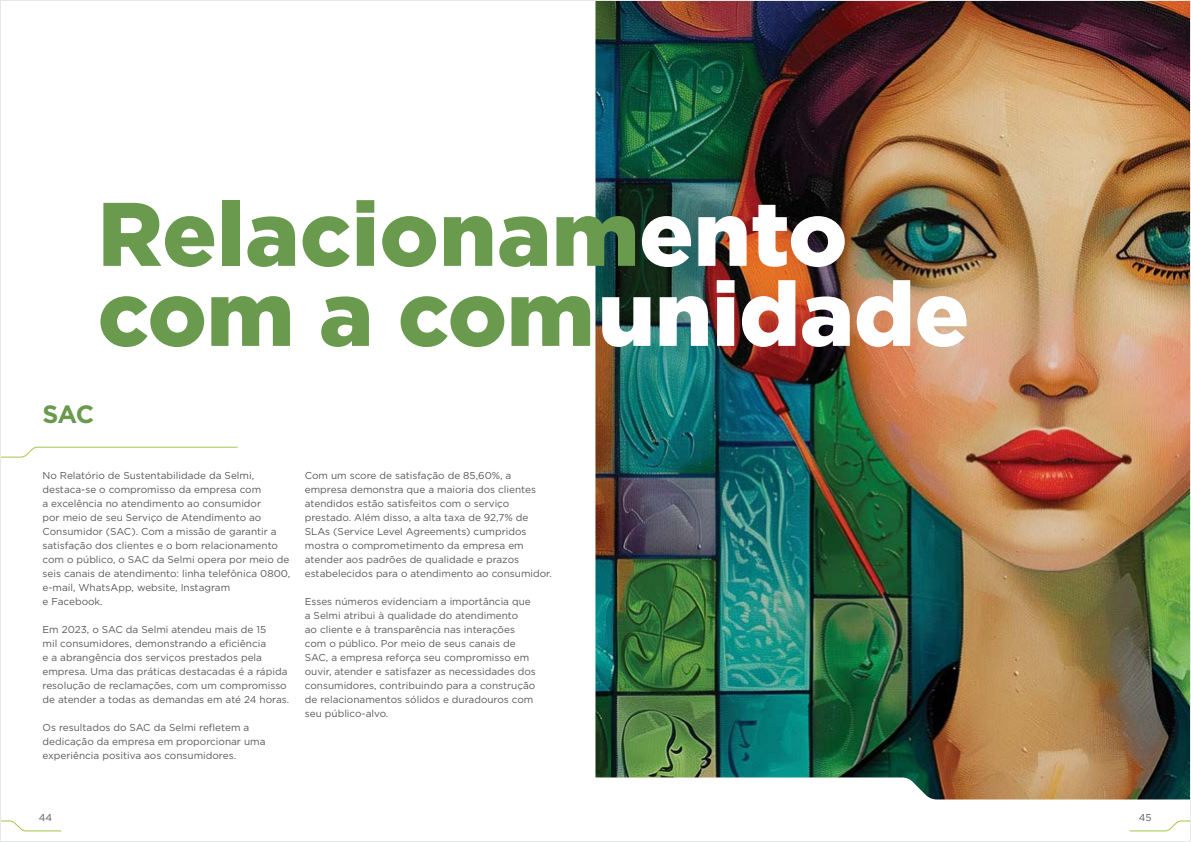
<style>
.page{position:relative;width:1191px;height:842px;background:#fff}
.page>*{position:absolute;margin:0;border:0;box-sizing:border-box;transform-origin:0 0}
.t1{font:900 90px/80px "Gotham";color:#699a4d}
.t2{font:700 25px "Gotham";color:#699a4d}
.t3{font:10px/14px "Gotham";color:#58595b}
.s1{color:#fff}
</style>
<div class="page">
<img style="left:595px;top:2px;width:594px;height:797px">
<svg style="left:2px;top:446px;width:236px;height:12px"></svg>
<svg style="left:1129px;top:820px;width:60px;height:12px"></svg>
<svg style="left:2px;top:820px;width:60px;height:12px"></svg>
<h1 class="t1" style="left:98px;top:193px;width:873px">Relacionam<span class="s1">ento </span>com a com<span class="s1">unidade</span></h1>
<h2 class="t2" style="left:43px;top:397px;width:53px">SAC</h2>
<p class="t3" style="left:43px;top:468px;width:249px">No Relatório de Sustentabilidade da Selmi, destaca-se o compromisso da empresa com<br>a excelência no atendimento ao consumidor<br>por meio de seu Serviço de Atendimento ao Consumidor (SAC). Com a missão de garantir a satisfação dos clientes e o bom relacionamento com o público, o SAC da Selmi opera por meio de seis canais de atendimento: linha telefônica 0800, e-mail, WhatsApp, website, Instagram<br>e Facebook.</p>
<p class="t3" style="left:43px;top:622px;width:248px">Em 2023, o SAC da Selmi atendeu mais de 15<br>mil consumidores, demonstrando a eficiência<br>e a abrangência dos serviços prestados pela empresa. Uma das práticas destacadas é a rápida resolução de reclamações, com um compromisso de atender a todas as demandas em até 24 horas.</p>
<p class="t3" style="left:43px;top:720px;width:224px">Os resultados do SAC da Selmi refletem a dedicação da empresa em proporcionar uma experiência positiva aos consumidores.</p>
<p class="t3" style="left:305px;top:468px;width:248px">Com um score de satisfação de 85,60%, a empresa demonstra que a maioria dos clientes atendidos estão satisfeitos com o serviço prestado. Além disso, a alta taxa de 92,7% de SLAs (Service Level Agreements) cumpridos mostra o comprometimento da empresa em atender aos padrões de qualidade e prazos estabelecidos para o atendimento ao consumidor.</p>
<p class="t3" style="left:305px;top:594px;width:232px">Esses números evidenciam a importância que a Selmi atribui à qualidade do atendimento<br>ao cliente e à transparência nas interações com o público. Por meio de seus canais de SAC, a empresa reforça seu compromisso em ouvir, atender e satisfazer as necessidades dos consumidores, contribuindo para a construção de relacionamentos sólidos e duradouros com seu público-alvo.</p>
<p class="t3" style="left:39px;top:810px;width:15px">44</p>
<p class="t3" style="left:1138px;top:810px;width:14px">45</p>
</div>
